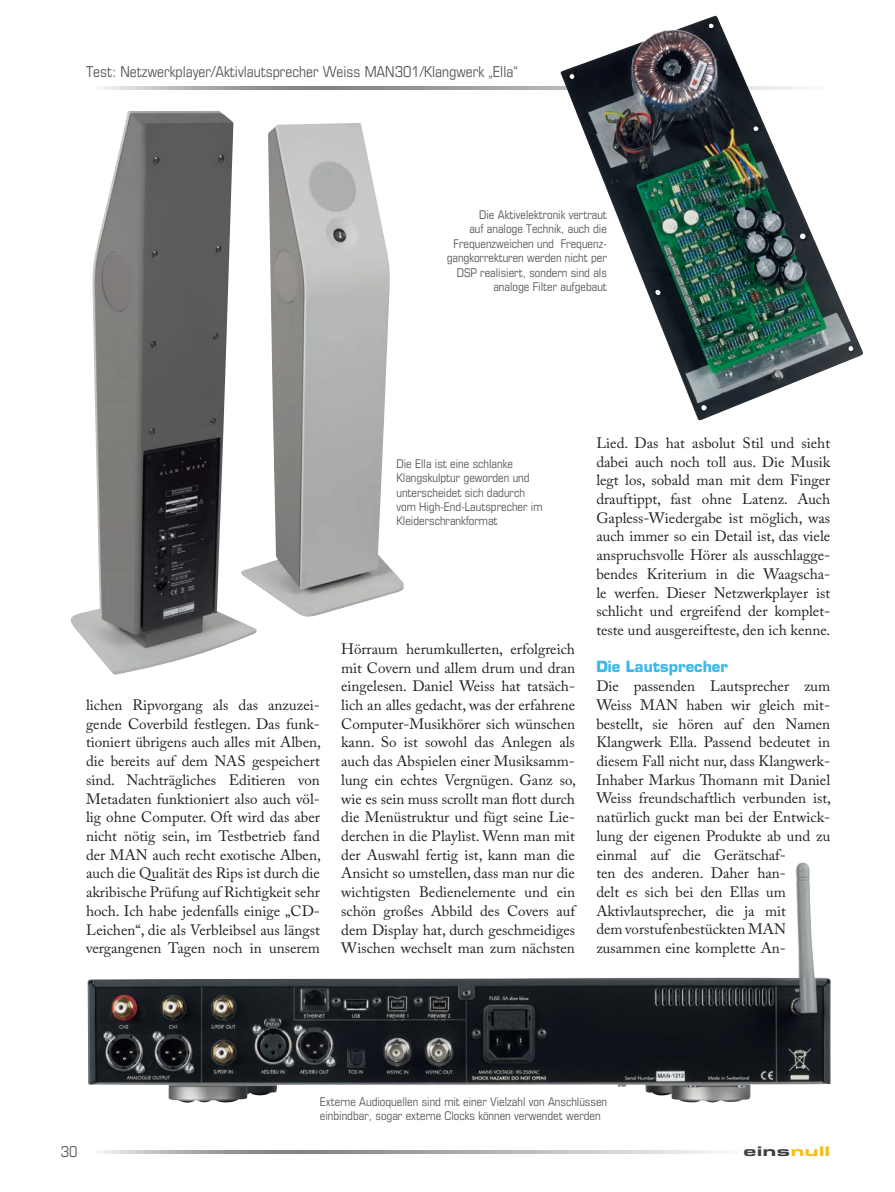
<style>
.page{position:relative;width:895px;height:1192px;background:#fff}
.page>*{position:absolute;margin:0;border:0;box-sizing:border-box;transform-origin:0 0}
.t1{font:15px/18.8px "Adobe Caslon Pro";color:#231f20;text-align:justify}
.t2{font:condensed 15px "Eurostile";color:#57585a}
.t3{font:700 15px "Eurostile";color:#3cb8ea}
.t4{font:900 14.4px "Eurostile Extended";color:#3e3e3f;scale:1.25 1}
.t5{font:condensed 12px/14.4px "Eurostile";color:#57585a}
.s1{color:#fcb814}
</style>
<div class="page">
<svg style="left:99px;top:1150px;width:620px;height:3px;background:#b4b5b8"></svg>
<svg style="left:101px;top:86px;width:459px;height:3px"></svg>
<img style="left:560px;top:15px;width:303px;height:406px">
<img style="left:87px;top:862px;width:744px;height:241px">
<img style="left:257px;top:123px;width:147px;height:494px">
<img style="left:70px;top:111px;width:187px;height:564px">
<p class="t2" style="left:86px;top:62px;width:433px">Test: Netzwerkplayer/Aktivlautsprecher Weiss MAN301/Klangwerk „Ella“</p>
<p class="t5" style="left:447px;top:207px;width:162px;text-align:right">Die Aktivelektronik vertraut<br>auf analoge Technik, auch die<br>Frequenzweichen und Frequenz&shy;gangkorrekturen werden nicht per<br>DSP realisiert, sondern sind als analoge Filter aufgebaut</p>
<p class="t1" style="left:86px;top:695px;width:236px">lichen Ripvorgang als das anzuzei&shy;gende Coverbild festlegen. Das funk&shy;tioniert übrigens auch alles mit Alben, die bereits auf dem NAS gespeichert sind. Nachträgliches Editieren von Metadaten funktioniert also auch völ&shy;lig ohne Computer. Oft wird das aber nicht nötig sein, im Testbetrieb fand der MAN auch recht exotische Alben, auch die Qualität des Rips ist durch die akribische Prüfung auf Richtigkeit sehr hoch. Ich habe jedenfalls einige „CD-Leichen“, die als Verbleibsel aus längst vergangenen Tagen noch in unserem</p>
<p class="t5" style="left:396px;top:456px;width:147px">Die Ella ist eine schlanke<br>Klangskulptur geworden und unterscheidet sich dadurch vom High-End-Lautsprecher im<br>Kleiderschrankformat</p>
<p class="t1" style="left:341px;top:639px;width:236px">Hörraum herumkullerten, erfolgreich mit Covern und allem drum und dran eingelesen. Daniel Weiss hat tatsäch&shy;lich an alles gedacht, was der erfahrene Computer-Musikhörer sich wünschen kann. So ist sowohl das Anlegen als auch das Abspielen einer Musiksamm&shy;lung ein echtes Vergnügen. Ganz so, wie es sein muss scrollt man ott durch die Menüstruktur und fügt seine Lie&shy;derchen in die Playlist. Wenn man mit der Auswahl fertig ist, kann man die Ansicht so umstellen, dass man nur die wichtigsten Bedienelemente und ein schön großes Abbild des Covers auf dem Display hat, durch geschmeidiges Wischen wechselt man zum nächsten</p>
<p class="t1" style="left:596px;top:433px;width:236px">Lied. Das hat asbolut Stil und sieht dabei auch noch toll aus. Die Musik legt los, sobald man mit dem Finger drauftippt, fast ohne Latenz. Auch Gapless-Wiedergabe ist möglich, was auch immer so ein Detail ist, das viele anspruchsvolle Hörer als ausschlagge&shy;bendes Kriterium in die Waagscha&shy;le werfen. Dieser Netzwerkplayer ist schlicht und ergreifend der komplet&shy;teste und ausgereifteste, den ich kenne.</p>
<p class="t3" style="left:596px;top:657px;width:133px">Die Lautsprecher</p>
<p class="t1" style="left:596px;top:676px;width:235px">Die passenden Lautsprecher zum Weiss MAN haben wir gleich mit&shy;bestellt, sie hören auf den Namen Klangwerk Ella. Passend bedeutet in diesem Fall nicht nur, dass Klangwerk-Inhaber Markus</p>
<p class="t1" style="left:596px;top:770px;width:236px;text-align:left;text-indent:120px">omann mit Daniel<br>Weiss freundschaftlich verbunden ist, natürlich guckt man bei der Entwick&shy;lung der eigenen Produkte ab und zu einmal auf die Gerätschaf-<br>ten des anderen. Daher han-<br>delt es sich bei den Ellas um<br>Aktivlautsprecher, die ja mit<br>dem vorstufenbestückten MAN zusammen eine komplette An-</p>
<p class="t2" style="left:61px;top:1142px;width:18px">30</p>
<p class="t5" style="left:320px;top:1094px;width:289px">Externe Audioquellen sind mit einer Vielzahl von Anschlüssen einbindbar, sogar externe Clocks können verwendet werden</p>
<p class="t4" style="left:743px;top:1142px;width:71px">eins<span class="s1">null</span></p>
</div>
